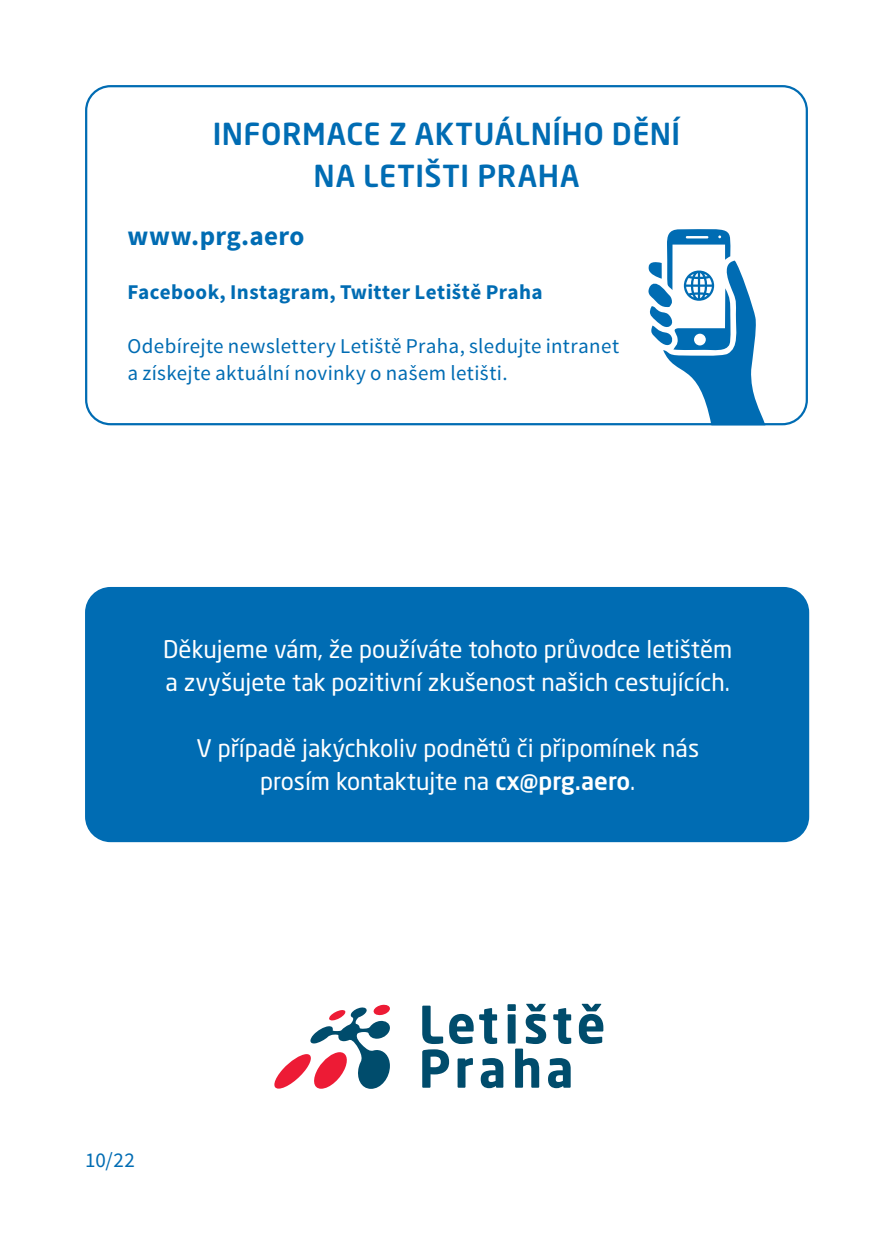
<style>
.page{position:relative;width:893px;height:1259px;background:#fff}
.page>*{position:absolute;margin:0;border:0;box-sizing:border-box;transform-origin:0 0}
.Nadpis-H1{font:500 30px/42px "Neo Sans Pro LP";letter-spacing:.02em;color:#006cb3;text-align:center}
.Nadpis-H3{font:700 27px "Source Sans Pro";letter-spacing:.01em;color:#006cb3}
.t1{font:24px/33px "Neo Sans Pro LP";color:#fff}
.Zakladni-text{font:21px/27px "Source Sans Pro";letter-spacing:.015em;color:#006cb3}
.Nadpis-H3-2{font:700 21px "Source Sans Pro";letter-spacing:.02em;color:#006cb3}
.s1{font-weight:500}
</style>
<div class="page">
<svg style="left:648px;top:229px;width:117px;height:193px"></svg>
<div style="left:85px;top:85px;width:723px;height:340px;border:2px solid #006cb3;border-radius:24px"></div>
<div style="left:85px;top:587px;width:724px;height:255px;background:#006cb3;border-radius:26px"></div>
<div style="left:507px;top:1004px;width:9px;height:7px;background:#004c6c"></div>
<div style="left:508px;top:1014px;width:8px;height:29px;background:#004c6c"></div>
<svg style="left:579px;top:1003px;width:24px;height:41px"></svg>
<svg style="left:422px;top:1005px;width:81px;height:83px"></svg>
<svg style="left:515px;top:1003px;width:56px;height:85px"></svg>
<svg style="left:274px;top:1004px;width:116px;height:85px"></svg>
<p class="Nadpis-H1" style="left:213px;top:112px;width:469px">INFORMACE Z AKTUÁLNÍHO DĚNÍ<br>NA LETIŠTI PRAHA</p>
<p class="Nadpis-H3" style="left:128px;top:218px;width:178px">www.prg.aero</p>
<p class="Nadpis-H3-2" style="left:128px;top:278px;width:416px">Facebook, Instagram, Twitter Letiště Praha</p>
<p class="Zakladni-text" style="left:128px;top:333px;width:493px">Odebírejte newslettery Letiště Praha, sledujte intranet a získejte aktuální novinky o našem letišti.</p>
<p class="t1" style="left:163px;top:632px;width:570px">Děkujeme vám, že používáte tohoto průvodce letištěm a zvyšujete tak pozitivní zkušenost našich cestujících.</p>
<p class="t1" style="left:196px;top:731px;width:504px">V případě jakýchkoliv podnětů či připomínek nás</p>
<p class="t1" style="left:260px;top:764px;width:377px">prosím kontaktujte na <span class="s1">cx@prg.aero</span>.</p>
<p class="Zakladni-text" style="left:85px;top:1146px;width:51px">10/22</p>
</div>
